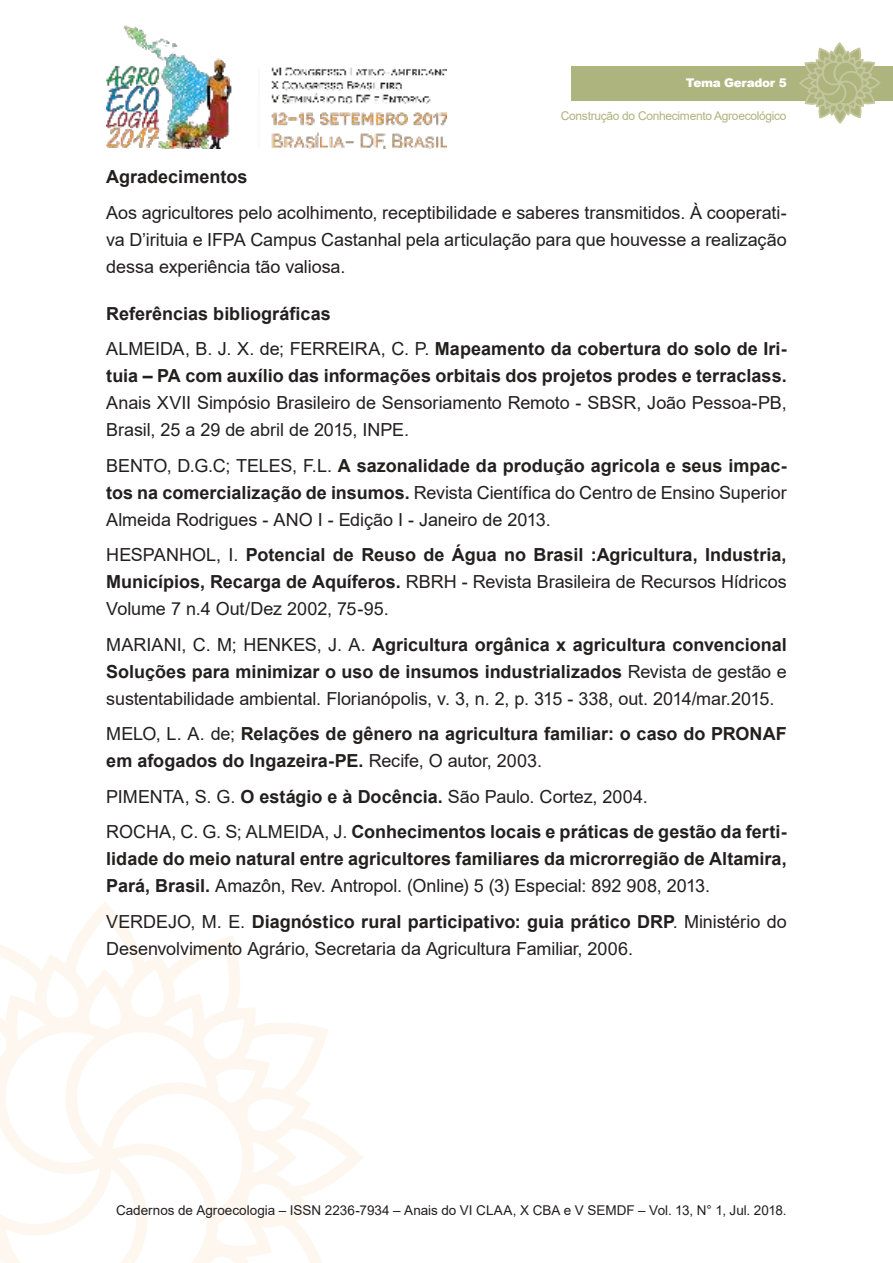
<style>
.page{position:relative;width:893px;height:1263px;background:#fff}
.page>*{position:absolute;margin:0;border:0;box-sizing:border-box;transform-origin:0 0}
.t1{font:18px/27px "Arial";letter-spacing:-.005em;color:#221f1f;text-align:justify}
.t2{font:700 18px/27px "Arial";color:#221f1f}
.t3{font:13.5px "Arial";color:#221f1f}
.t4{font:12px "Arial";letter-spacing:-.025em;color:#aeb47e}
.t5{font:900 12px "Arial";letter-spacing:-.025em;color:#fff}
.s1{font-weight:400}
.s2{font-weight:700}
</style>
<div class="page">
<img style="left:106px;top:25px;width:340px;height:124px">
<svg style="left:0;top:910px;width:363px;height:353px"></svg>
<div style="left:571px;top:66px;width:322px;height:34px;background:#aeb47e"></div>
<svg style="left:798px;top:43px;width:83px;height:81px"></svg>
<p class="t5" style="left:686px;top:76px;width:102px">Tema Gerador 5</p>
<p class="t4" style="left:561px;top:112px;width:227px">Construção do Conhecimento Agroecológico</p>
<p class="t2" style="left:106px;top:165px;width:143px">Agradecimentos</p>
<p class="t1" style="left:106px;top:201px;width:682px">Aos agricultores pelo acolhimento, receptibilidade e saberes transmitidos. À cooperati&shy;va D’irituia e IFPA Campus Castanhal pela articulação para que houvesse a realização dessa experiência tão valiosa.</p>
<p class="t2" style="left:106px;top:297px;width:682px;line-height:35.5px">Referências bibliográficas<br><span class="s1">ALMEIDA, B. J. X. de; FERREIRA, C. P.</span> Mapeamento da cobertura do solo de Iri-</p>
<p class="t2" style="left:106px;top:364px;width:682px">tuia – PA com auxílio das informações orbitais dos projetos prodes e terraclass.</p>
<p class="t1" style="left:106px;top:391px;width:682px">Anais XVII Simpósio Brasileiro de Sensoriamento Remoto - SBSR, João Pessoa-PB,<br>Brasil, 25 a 29 de abril de 2015, INPE.</p>
<p class="t1" style="left:106px;top:454px;width:682px">BENTO, D.G.C; TELES, F.L. <span class="s2">A sazonalidade da produção agricola e seus impac&shy;tos na comercialização de insumos.</span> Revista Científica do Centro de Ensino Superior Almeida Rodrigues - ANO I - Edição I - Janeiro de 2013.</p>
<p class="t2" style="left:106px;top:543px;width:682px;text-align:justify"><span class="s1">HESPANHOL, I.</span> Potencial de Reuso de Água no Brasil :Agricultura, Industria, Municípios, Recarga de Aquíferos. <span class="s1">RBRH - Revista Brasileira de Recursos Hídricos Volume 7 n.4 Out/Dez 2002, 75-95.</span></p>
<p class="t1" style="left:106px;top:633px;width:682px">MARIANI, C. M; HENKES, J. A. <span class="s2">Agricultura orgânica x agricultura convencional Soluções para minimizar o uso de insumos industrializados</span> Revista de gestão e sustentabilidade ambiental. Florianópolis, v. 3, n. 2, p. 315 - 338, out. 2014/mar.2015.</p>
<p class="t2" style="left:106px;top:722px;width:682px"><span class="s1">MELO, L. A. de;</span> Relações de gênero na agricultura familiar: o caso do PRONAF em afogados do Ingazeira-PE. <span class="s1">Recife, O autor, 2003.</span></p>
<p class="t2" style="left:106px;top:780px;width:682px;line-height:35.5px"><span class="s1">PIMENTA, S. G.</span> O estágio e à Docência. <span class="s1">São Paulo. Cortez, 2004.<br>ROCHA, C. G. S; ALMEIDA, J.</span> Conhecimentos locais e práticas de gestão da ferti-</p>
<p class="t2" style="left:106px;top:847px;width:682px">lidade do meio natural entre agricultores familiares da microrregião de Altamira,<br>Pará, Brasil. <span class="s1">Amazôn, Rev. Antropol. (Online) 5 (3) Especial: 892 908, 2013.</span></p>
<p class="t1" style="left:106px;top:910px;width:682px">VERDEJO, M. E. <span class="s2">Diagnóstico rural participativo: guia prático DRP</span>. Ministério do<br>Desenvolvimento Agrário, Secretaria da Agricultura Familiar, 2006.</p>
<p class="t3" style="left:116px;top:1205px;width:672px">Cadernos de Agroecologia – ISSN 2236-7934 – Anais do VI CLAA, X CBA e V SEMDF – Vol. 13, N° 1, Jul. 2018.</p>
</div>
